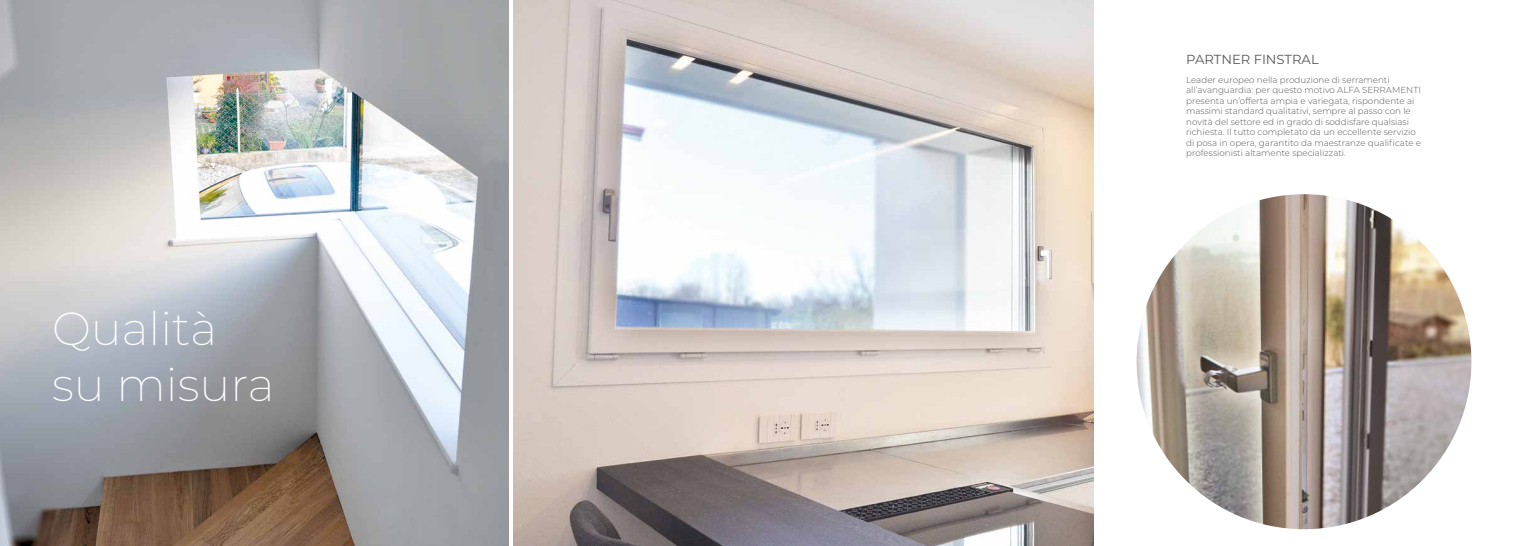
<style>
.page{position:relative;width:1513px;height:546px;background:#fff}
.page>*{position:absolute;margin:0;border:0;box-sizing:border-box;transform-origin:0 0}
.t1{font:200 46.38px/55.6px "Montserrat";color:#fff}
.t2{font:13.12px "Montserrat";color:#575756}
.t3{font:300 8.75px/10.5px "Montserrat";color:#575756}
</style>
<div class="page">
<img style="left:0;top:0;width:508px;height:546px">
<img style="left:513px;top:0;width:581px;height:546px">
<img style="left:1137px;top:194px;width:334px;height:335px;border-radius:167px">
<h1 class="t1" style="left:52px;top:299px;width:224px">Qualità su misura</h1>
<h2 class="t2" style="left:1186px;top:50px;width:134px">PARTNER FINSTRAL</h2>
<p class="t3" style="left:1186px;top:74px;width:236px">Leader europeo nella produzione di serramenti all’avanguardia: per questo motivo ALFA SERRAMENTI presenta un’offerta ampia e variegata, rispondente ai massimi standard qualitativi, sempre al passo con le novità del settore ed in grado di soddisfare qualsiasi richiesta. Il tutto completato da un eccellente servizio di posa in opera, garantito da maestranze qualificate e professionisti altamente specializzati.</p>
</div>
